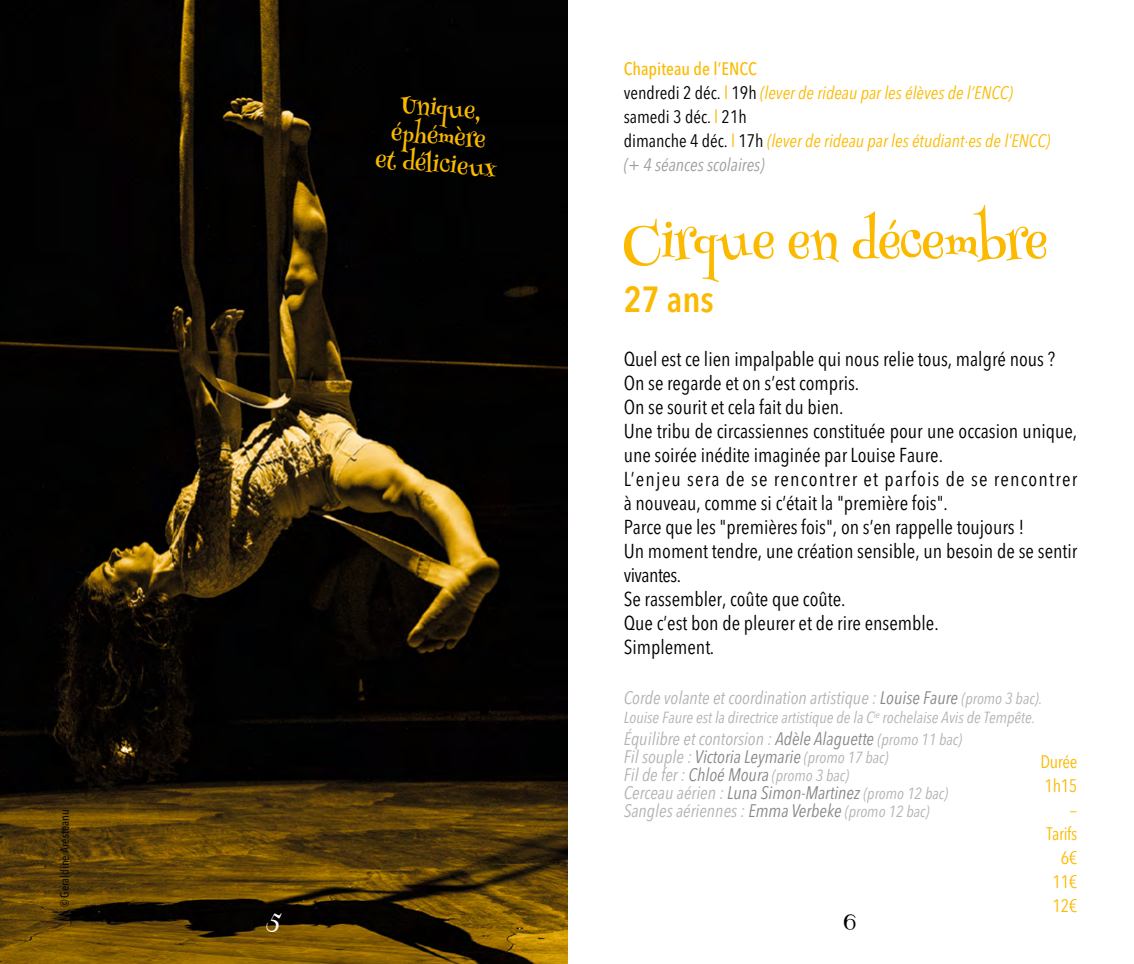
<style>
.page{position:relative;width:1134px;height:964px;background:#fff}
.page>*{position:absolute;margin:0;border:0;box-sizing:border-box;transform-origin:0 0}
.t1{font:50px "Henny Penny";color:#fbba00}
.t2{font:600 condensed 36px "Avenir Next";color:#fbba00}
.t3{font:24px/28px "Henny Penny";color:#fbba00;text-align:center}
.t4{font:condensed 20px/24px "Avenir Next";color:#000}
.t5{font:20px "Henny Penny";color:#fff}
.t6{font:20px "Henny Penny";color:#000}
.t7{font:italic condensed 18px/18px "Avenir Next";color:#b3b2b2}
.t8{font:italic condensed 18px/24px "Avenir Next";color:#fbba00}
.t9{font:condensed 18px/24px "Avenir Next";letter-spacing:-.02em;color:#fbba00}
.t10{font:italic condensed 16px "Avenir Next";color:#b3b2b2}
.t11{font:condensed 16px "Avenir Next";color:#fbba00}
.t12{font:500 condensed 12px "Avenir Next";color:#0b0a09}
.s1{font-weight:500;font-style:normal}
.s2{font-style:normal;color:#000}
.s3{font-style:normal}
.s4{color:#9d9d9c}
.s5{color:#878787}
.s6{font-size:16px}
.s7{font-size:18px}
.s8{font-size:18px;color:#878787}
</style>
<div class="page">
<img style="left:0;top:0;width:567px;height:964px">
<p class="t12" style="left:57px;top:907px;width:100px;rotate:-90deg">© Geraldine Aresteanu</p>
<p class="t3" style="left:381px;top:91px;width:123px;rotate:4deg">Unique, éphémère<br>et délicieux</p>
<p class="t8" style="left:624px;top:56px;width:428px"><span class="s1">Chapiteau de l’ENCC<br></span><span class="s2">vendredi 2 déc.</span> <span class="s3">l</span> <span class="s2">19h</span> (lever de rideau par les élèves de l’ENCC) <span class="s2">samedi 3 déc.</span> <span class="s3">l</span> <span class="s2">21h<br>dimanche 4 déc.</span> <span class="s3">l</span> <span class="s2">17h</span> (lever de rideau par les étudiant·es de l’ENCC) <span class="s4">(+ 4 séances scolaires)</span></p>
<h1 class="t1" style="left:624px;top:214px;width:425px">Cirque en décembre</h1>
<h2 class="t2" style="left:624px;top:278px;width:92px">27 ans</h2>
<p class="t4" style="left:624px;top:347px;width:455px">Quel est ce lien impalpable qui nous relie tous, malgré nous ?<br>On se regarde et on s’est compris.<br>On se sourit et cela fait du bien.<br>Une tribu de circassiennes constituée pour une occasion unique, une soirée inédite imaginée par Louise Faure.<br>L’enjeu sera de se rencontrer et parfois de se rencontrer à nouveau, comme si c’était la "première fois".<br>Parce que les "premières fois", on s’en rappelle toujours !<br>Un moment tendre, une création sensible, un besoin de se sentir vivantes.<br>Se rassembler, coûte que coûte.<br>Que c’est bon de pleurer et de rire ensemble.<br>Simplement.</p>
<p class="t7" style="left:624px;top:689px;width:420px">Corde volante et coordination artistique : <span class="s5">Louise Faure</span> <span class="s6">(promo 3 bac).</span></p>
<p class="t10" style="left:624px;top:708px;width:413px">Louise Faure est la directrice artistique de la C<sup>ie</sup> rochelaise Avis de Tempête.</p>
<p class="t7" style="left:624px;top:730px;width:340px">Équilibre et contorsion : <span class="s5">Adèle Alaguette</span> <span class="s6">(promo 11 bac)<br></span>Fil souple : <span class="s5">Victoria Leymarie</span> <span class="s6">(promo 17 bac)</span></p>
<p class="t10" style="left:624px;top:766px;width:227px"><span class="s7">Fil de fer :</span> <span class="s8">Chloé Moura</span> (promo 3 bac)</p>
<p class="t7" style="left:624px;top:784px;width:326px">Cerceau aérien : <span class="s5">Luna Simon-Martinez</span> <span class="s6">(promo 12 bac)<br></span>Sangles aériennes : <span class="s5">Emma Verbeke</span> <span class="s6">(promo 12 bac)</span></p>
<p class="t9" style="left:1040px;top:750px;width:38px">Durée<br>1h15</p>
<p class="t11" style="left:1070px;top:801px;width:9px">—</p>
<p class="t9" style="left:1046px;top:822px;width:32px;text-align:right">Tarifs<br>6€<br>11€<br>12€</p>
<p class="t5" style="left:266px;top:911px;width:17px">5</p>
<p class="t6" style="left:844px;top:911px;width:13px">6</p>
</div>
